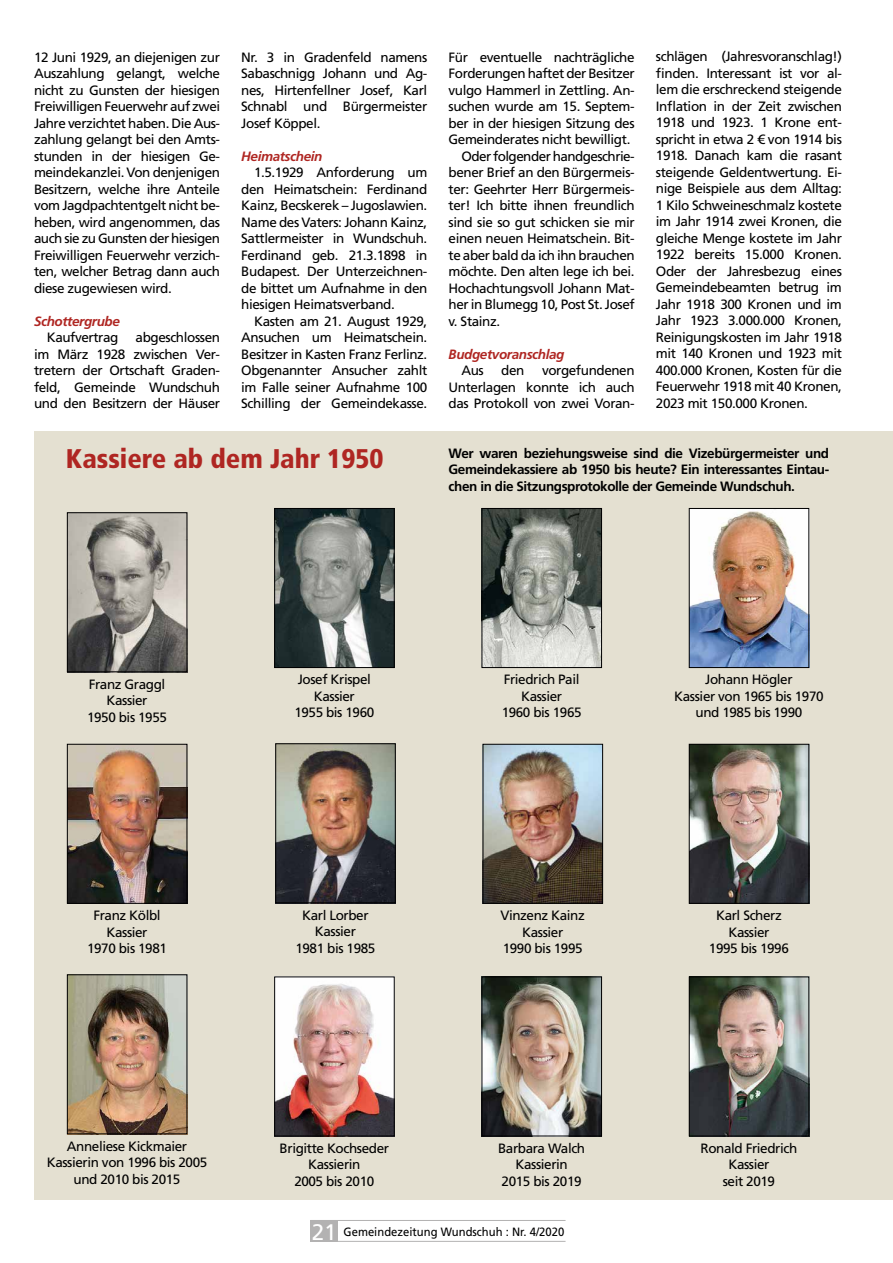
<style>
.page{position:relative;width:893px;height:1263px;background:#fff}
.page>*{position:absolute;margin:0;border:0;box-sizing:border-box;transform-origin:0 0}
.t1{font:900 condensed 27px "Frutiger LT Std";color:#af2622}
.t2{font:13.5px/16.5px "Frutiger LT Std";letter-spacing:-.03em;color:#000;text-align:center}
.t3{font:700 13.5px/16.5px "Frutiger LT Std";letter-spacing:-.03em;color:#000;text-align:justify}
.t4{font:italic 700 13.5px "Frutiger LT Std";letter-spacing:-.03em;color:#af2622}
.t5{font:12px "Frutiger LT Std";color:#000;scale:.94 1}
.s1{font-size:22.5px;color:#fff}
</style>
<div class="page">
<div style="left:310px;top:1220px;width:28px;height:22px;background:#b3b2b2"></div>
<hr style="left:310px;top:1220px;width:256px;height:1px;background:#b3b2b2">
<hr style="left:310px;top:1241px;width:256px;height:1px;background:#b3b2b2">
<div style="left:34px;top:431px;width:859px;height:769px;background:#e4e0d1"></div>
<img style="left:69px;top:514px;width:116px;height:156px">
<div style="left:67px;top:512px;width:120px;height:160px;border:1px solid #000"></div>
<img style="left:691px;top:510px;width:116px;height:156px">
<div style="left:689px;top:508px;width:120px;height:160px;border:1px solid #000"></div>
<img style="left:691px;top:746px;width:116px;height:155px">
<div style="left:689px;top:744px;width:120px;height:159px;border:1px solid #000"></div>
<img style="left:276px;top:510px;width:116px;height:156px">
<div style="left:274px;top:508px;width:120px;height:160px;border:1px solid #000"></div>
<img style="left:69px;top:746px;width:116px;height:155px">
<div style="left:67px;top:744px;width:120px;height:159px;border:1px solid #000"></div>
<img style="left:69px;top:976px;width:116px;height:156px">
<div style="left:67px;top:974px;width:120px;height:160px;border:1px solid #000"></div>
<img style="left:484px;top:510px;width:116px;height:156px">
<div style="left:482px;top:508px;width:120px;height:160px;border:1px solid #000"></div>
<img style="left:277px;top:745px;width:116px;height:156px">
<div style="left:275px;top:743px;width:120px;height:160px;border:1px solid #000"></div>
<img style="left:485px;top:746px;width:116px;height:155px">
<div style="left:483px;top:744px;width:120px;height:159px;border:1px solid #000"></div>
<img style="left:276px;top:979px;width:116px;height:155px">
<div style="left:274px;top:977px;width:120px;height:159px;border:1px solid #000"></div>
<img style="left:484px;top:979px;width:116px;height:155px">
<div style="left:482px;top:977px;width:120px;height:159px;border:1px solid #000"></div>
<img style="left:691px;top:979px;width:116px;height:155px">
<div style="left:689px;top:977px;width:120px;height:159px;border:1px solid #000"></div>
<p class="t2" style="left:34px;top:49px;width:188px;text-align:justify">12 Juni 1929, an diejenigen zur Auszahlung gelangt, welche nicht zu Gunsten der hiesigen Freiwilligen Feuerwehr auf zwei Jahre verzichtet haben. Die Aus&shy;zahlung gelangt bei den Amts&shy;stunden in der hiesigen Ge&shy;meindekanzlei. Von denjenigen Besitzern, welche ihre Anteile vom Jagdpachtentgelt nicht be&shy;heben, wird angenommen, das auch sie zu Gunsten der hiesigen Freiwilligen Feuerwehr verzich&shy;ten, welcher Betrag dann auch diese zugewiesen wird.</p>
<p class="t4" style="left:34px;top:313px;width:87px">Schottergrube</p>
<p class="t2" style="left:47px;top:329px;width:73px">Kaufvertrag</p>
<p class="t2" style="left:34px;top:329px;width:188px;text-align:justify;text-indent:102px">abgeschlossen im März 1928 zwischen Ver&shy;tretern der Ortschaft Graden&shy;feld, Gemeinde Wundschuh und den Besitzern der Häuser</p>
<p class="t2" style="left:241px;top:49px;width:188px;text-align:justify">Nr. 3 in Gradenfeld namens Sabaschnigg Johann und Ag&shy;nes, Hirtenfellner Josef, Karl Schnabl und Bürgermeister Josef Köppel.</p>
<p class="t4" style="left:241px;top:148px;width:83px">Heimatschein</p>
<p class="t2" style="left:241px;top:164px;width:188px;text-align:justify;text-indent:13px">1.5.1929 Anforderung um den Heimatschein: Ferdinand Kainz, Becskerek – Jugoslawien.<br>Name des Vaters: Johann Kainz, Sattlermeister in Wundschuh.<br>Ferdinand geb. 21.3.1898 in Budapest. Der Unterzeichnen&shy;de bittet um Aufnahme in den hiesigen Heimatsverband.</p>
<p class="t2" style="left:241px;top:313px;width:188px;text-align:justify;text-indent:13px">Kasten am 21. August 1929, Ansuchen um Heimatschein.<br>Besitzer in Kasten Franz Ferlinz.<br>Obgenannter Ansucher zahlt im Falle seiner Aufnahme 100<br>Schilling der Gemeindekasse.</p>
<h1 class="t1" style="left:66px;top:442px;width:319px">Kassiere ab dem Jahr 1950</h1>
<p class="t2" style="left:449px;top:49px;width:188px">Für eventuelle nachträgliche</p>
<p class="t2" style="left:449px;top:65px;width:188px">Forderungen haftet der Besitzer</p>
<p class="t2" style="left:449px;top:82px;width:188px">vulgo Hammerl in Zettling. An-</p>
<p class="t2" style="left:449px;top:98px;width:188px">suchen wurde am 15. Septem-</p>
<p class="t2" style="left:449px;top:115px;width:188px">ber in der hiesigen Sitzung des</p>
<p class="t2" style="left:449px;top:131px;width:183px">Gemeinderates nicht bewilligt.</p>
<p class="t2" style="left:461px;top:148px;width:175px">Oder folgender handgeschrie-</p>
<p class="t2" style="left:449px;top:164px;width:188px">bener Brief an den Bürgermeis-</p>
<p class="t2" style="left:449px;top:181px;width:188px">ter: Geehrter Herr Bürgermeis-</p>
<p class="t2" style="left:449px;top:197px;width:188px">ter! Ich bitte ihnen freundlich</p>
<p class="t2" style="left:449px;top:214px;width:187px">sind sie so gut schicken sie mir</p>
<p class="t2" style="left:449px;top:230px;width:188px">einen neuen Heimatschein. Bit-</p>
<p class="t2" style="left:449px;top:247px;width:188px">te aber bald da ich ihn brauchen</p>
<p class="t2" style="left:449px;top:263px;width:188px">möchte. Den alten lege ich bei.</p>
<p class="t2" style="left:449px;top:280px;width:188px">Hochachtungsvoll Johann Mat-</p>
<p class="t2" style="left:449px;top:296px;width:188px">her in Blumegg 10, Post St. Josef</p>
<p class="t2" style="left:449px;top:313px;width:53px">v. Stainz.</p>
<p class="t4" style="left:449px;top:346px;width:117px">Budgetvoranschlag</p>
<p class="t2" style="left:461px;top:362px;width:24px">Aus</p>
<p class="t2" style="left:501px;top:362px;width:25px">den</p>
<p class="t2" style="left:449px;top:362px;width:188px;text-align:justify;text-indent:93px">vorgefundenen Unterlagen konnte ich auch das Protokoll von zwei Voran-</p>
<p class="t2" style="left:656px;top:49px;width:188px;text-align:justify">schlägen (Jahresvoranschlag!) finden. Interessant ist vor al&shy;lem die erschreckend steigende Inflation in der Zeit zwischen 1918 und 1923. 1 Krone ent&shy;spricht in etwa 2 € von 1914 bis 1918. Danach kam die rasant steigende Geldentwertung. Ei&shy;nige Beispiele aus dem Alltag:<br>1 Kilo Schweineschmalz kostete im Jahr 1914 zwei Kronen, die gleiche Menge kostete im Jahr 1922 bereits 15.000 Kronen.<br>Oder der Jahresbezug eines Gemeindebeamten betrug im Jahr 1918 300 Kronen und im Jahr 1923 3.000.000 Kronen, Reinigungskosten im Jahr 1918 mit 140 Kronen und 1923 mit 400.000 Kronen, Kosten für die Feuerwehr 1918 mit 40 Kronen, 2023 mit 150.000 Kronen.</p>
<p class="t3" style="left:449px;top:445px;width:382px">Wer waren beziehungsweise sind die Vizebürgermeister und Gemeindekassiere ab 1950 bis heute? Ein interessantes Eintau&shy;chen in die Sitzungsprotokolle der Gemeinde Wundschuh.</p>
<p class="t2" style="left:294px;top:672px;width:81px">Josef Krispel<br>Kassier<br>1955 bis 1960</p>
<p class="t2" style="left:87px;top:676px;width:81px">Franz Graggl<br>Kassier<br>1950 bis 1955</p>
<p class="t2" style="left:674px;top:672px;width:151px">Johann Högler<br>Kassier von 1965 bis 1970 und 1985 bis 1990</p>
<p class="t2" style="left:502px;top:672px;width:81px">Friedrich Pail<br>Kassier<br>1960 bis 1965</p>
<p class="t2" style="left:87px;top:907px;width:81px">Franz Kölbl<br>Kassier<br>1970 bis 1981</p>
<p class="t2" style="left:295px;top:907px;width:81px">Karl Lorber<br>Kassier<br>1981 bis 1985</p>
<p class="t2" style="left:500px;top:907px;width:86px">Vinzenz Kainz<br>Kassier<br>1990 bis 1995</p>
<p class="t2" style="left:709px;top:907px;width:81px">Karl Scherz<br>Kassier<br>1995 bis 1996</p>
<p class="t2" style="left:47px;top:1138px;width:162px">Anneliese Kickmaier<br>Kassierin von 1996 bis 2005 und 2010 bis 2015</p>
<p class="t2" style="left:280px;top:1140px;width:111px">Brigitte Kochseder<br>Kassierin<br>2005 bis 2010</p>
<p class="t2" style="left:498px;top:1140px;width:89px">Barbara Walch<br>Kassierin<br>2015 bis 2019</p>
<p class="t2" style="left:701px;top:1140px;width:98px">Ronald Friedrich<br>Kassier<br>seit 2019</p>
<p class="t5" style="left:312px;top:1224px;width:270px"><span class="s1">21</span> Gemeindezeitung Wundschuh : Nr. 4/2020</p>
</div>
